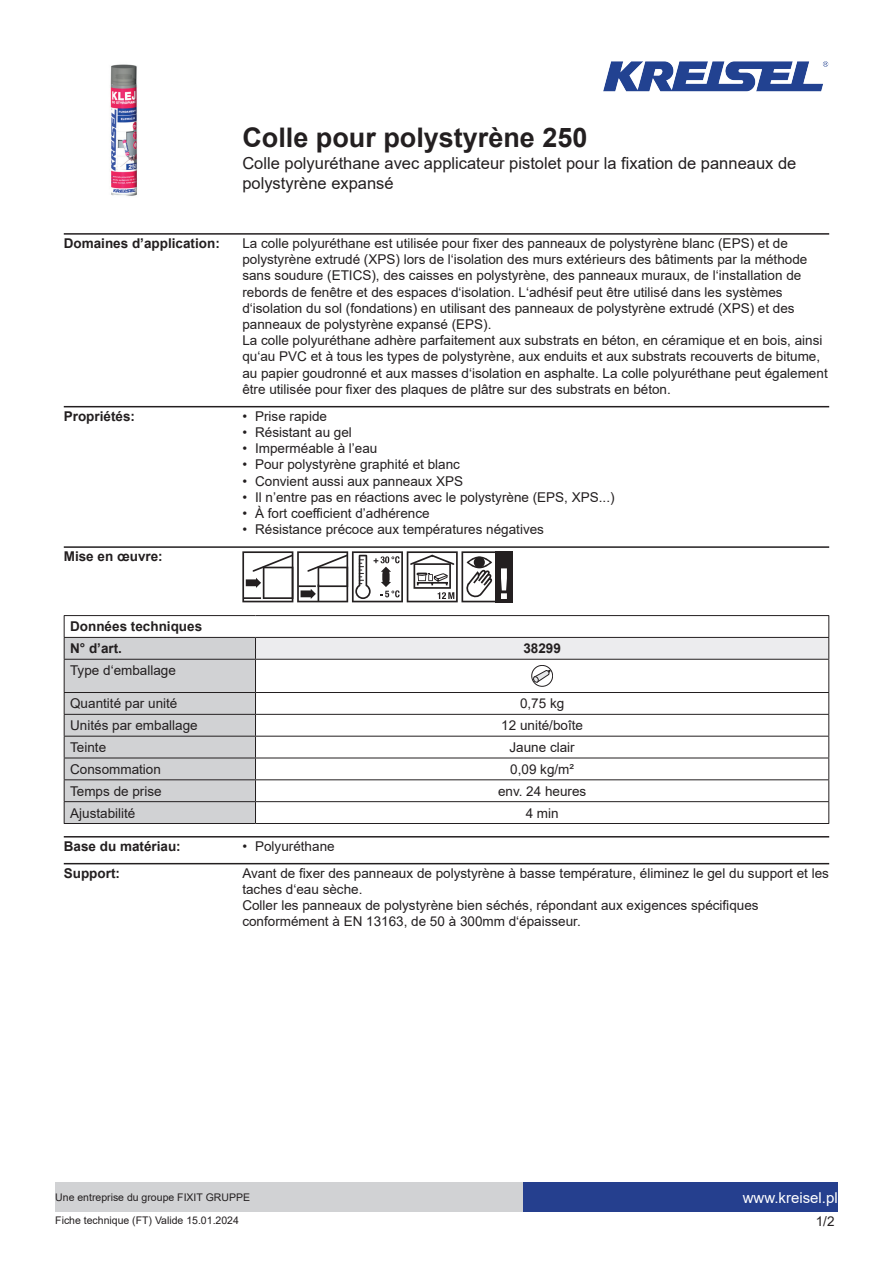
<style>
.page{position:relative;width:893px;height:1263px;background:#fff}
.page>*{position:absolute;margin:0;border:0;box-sizing:border-box;transform-origin:0 0}
.t1{font:700 27px "Arial";color:#231f20}
.t2{font:16.5px/19.8px "Arial";color:#231f20}
.t3{font:15px "Arial";color:#fff}
.t4{font:13.5px/16.2px "Arial";color:#231f20}
.t5{font:700 13.5px/21.9px "Arial";color:#231f20}
.t6{font:10.5px "Arial";color:#231f20}
</style>
<div class="page">
<img style="left:110px;top:64px;width:27px;height:132px">
<img style="left:603px;top:61px;width:226px;height:31px">
<div style="left:523px;top:1182px;width:315px;height:30px;background:#253f8e"></div>
<div style="left:55px;top:1182px;width:468px;height:30px;background:#d1d2d4"></div>
<hr style="left:64px;top:233px;width:765px;height:2px;background:#231f20">
<hr style="left:64px;top:406px;width:765px;height:1px;background:#231f20">
<hr style="left:64px;top:546px;width:765px;height:2px;background:#231f20">
<svg style="left:242px;top:551px;width:270px;height:51px"></svg>
<div style="left:255px;top:637px;width:574px;height:22px;background:#ececee"></div>
<hr style="left:64px;top:615px;width:191px;height:1px;background:#231f20">
<hr style="left:255px;top:615px;width:574px;height:1px;background:#231f20">
<hr style="left:255px;top:637px;width:574px;height:1px;background:#231f20">
<svg style="left:828px;top:616px;width:1px;height:43px"></svg>
<hr style="left:255px;top:659px;width:574px;height:1px;background:#231f20">
<hr style="left:828px;top:660px;width:1px;height:32px;background:#231f20">
<hr style="left:255px;top:692px;width:574px;height:1px;background:#231f20">
<hr style="left:255px;top:714px;width:574px;height:1px;background:#231f20">
<hr style="left:255px;top:736px;width:574px;height:1px;background:#231f20">
<hr style="left:255px;top:758px;width:574px;height:1px;background:#231f20">
<hr style="left:255px;top:779px;width:574px;height:1px;background:#231f20">
<hr style="left:255px;top:801px;width:574px;height:1px;background:#231f20">
<svg style="left:64px;top:616px;width:192px;height:207px"></svg>
<svg style="left:828px;top:693px;width:1px;height:130px"></svg>
<hr style="left:64px;top:823px;width:191px;height:1px;background:#231f20">
<hr style="left:255px;top:823px;width:574px;height:1px;background:#231f20">
<svg style="left:532px;top:665px;width:21px;height:21px"></svg>
<div style="left:531px;top:665px;width:22px;height:21px;border:1px solid #231f20;border-radius:50%"></div>
<svg style="left:533px;top:670px;width:17px;height:13px"></svg>
<hr style="left:64px;top:836px;width:765px;height:1px;background:#231f20">
<hr style="left:64px;top:863px;width:765px;height:1px;background:#231f20">
<h1 class="t1" style="left:242px;top:119px;width:347px">Colle pour polystyrène 250</h1>
<p class="t2" style="left:242px;top:154px;width:555px">Colle polyuréthane avec applicateur pistolet pour la fixation de panneaux de polystyrène expansé</p>
<p class="t5" style="left:64px;top:232px;width:158px">Domaines d’application:</p>
<p class="t4" style="left:242px;top:235px;width:587px">La colle polyuréthane est utilisée pour fixer des panneaux de polystyrène blanc (EPS) et de polystyrène extrudé (XPS) lors de l‘isolation des murs extérieurs des bâtiments par la méthode sans soudure (ETICS), des caisses en polystyrène, des panneaux muraux, de l‘installation de rebords de fenêtre et des espaces d‘isolation. L‘adhésif peut être utilisé dans les systèmes d‘isolation du sol (fondations) en utilisant des panneaux de polystyrène extrudé (XPS) et des panneaux de polystyrène expansé (EPS).<br>La colle polyuréthane adhère parfaitement aux substrats en béton, en céramique et en bois, ainsi qu‘au PVC et à tous les types de polystyrène, aux enduits et aux substrats recouverts de bitume, au papier goudronné et aux masses d‘isolation en asphalte. La colle polyuréthane peut également être utilisée pour fixer des plaques de plâtre sur des substrats en béton.</p>
<p class="t5" style="left:64px;top:405px;width:73px">Propriétés:</p>
<p class="t4" style="left:242px;top:408px;width:86px">• Prise rapide</p>
<p class="t4" style="left:242px;top:424px;width:111px">• Résistant au gel</p>
<p class="t4" style="left:242px;top:440px;width:137px">• Imperméable à l’eau</p>
<p class="t4" style="left:242px;top:456px;width:219px">• Pour polystyrène graphité et blanc</p>
<p class="t4" style="left:242px;top:473px;width:222px">• Convient aussi aux panneaux XPS</p>
<p class="t4" style="left:242px;top:489px;width:374px">• Il n’entre pas en réactions avec le polystyrène (EPS, XPS...)</p>
<p class="t4" style="left:242px;top:505px;width:189px">• À fort coefficient d’adhérence</p>
<p class="t4" style="left:242px;top:521px;width:303px">• Résistance précoce aux températures négatives</p>
<p class="t5" style="left:64px;top:546px;width:101px">Mise en œuvre:</p>
<p class="t5" style="left:70px;top:616px;width:134px">Données techniques<br>N° d’art.</p>
<p class="t5" style="left:523px;top:638px;width:39px">38299</p>
<p class="t4" style="left:70px;top:662px;width:107px">Type d‘emballage</p>
<p class="t4" style="left:70px;top:695px;width:109px">Quantité par unité</p>
<p class="t4" style="left:520px;top:695px;width:46px">0,75 kg</p>
<p class="t4" style="left:70px;top:717px;width:129px">Unités par emballage</p>
<p class="t4" style="left:501px;top:717px;width:83px">12 unité/boîte</p>
<p class="t4" style="left:70px;top:739px;width:38px">Teinte</p>
<p class="t4" style="left:509px;top:739px;width:67px">Jaune clair</p>
<p class="t4" style="left:70px;top:761px;width:92px">Consommation</p>
<p class="t4" style="left:510px;top:761px;width:65px">0,09 kg/m²</p>
<p class="t4" style="left:70px;top:783px;width:93px">Temps de prise</p>
<p class="t4" style="left:498px;top:783px;width:90px">env. 24 heures</p>
<p class="t4" style="left:70px;top:804px;width:67px">Ajustabilité</p>
<p class="t4" style="left:526px;top:804px;width:35px">4 min</p>
<p class="t5" style="left:64px;top:835px;width:119px">Base du matériau:</p>
<p class="t4" style="left:242px;top:838px;width:94px">• Polyuréthane</p>
<p class="t5" style="left:64px;top:862px;width:58px">Support:</p>
<p class="t4" style="left:242px;top:865px;width:588px">Avant de fixer des panneaux de polystyrène à basse température, éliminez le gel du support et les taches d‘eau sèche.<br>Coller les panneaux de polystyrène bien séchés, répondant aux exigences spécifiques conformément à EN 13163, de 50 à 300mm d‘épaisseur.</p>
<p class="t6" style="left:55px;top:1190px;width:196px">Une entreprise du groupe FIXIT GRUPPE</p>
<p class="t3" style="left:743px;top:1187px;width:97px">www.kreisel.pl</p>
<p class="t6" style="left:55px;top:1213px;width:185px">Fiche technique (FT) Valide 15.01.2024</p>
<p class="t4" style="left:816px;top:1213px;width:20px">1/2</p>
</div>
